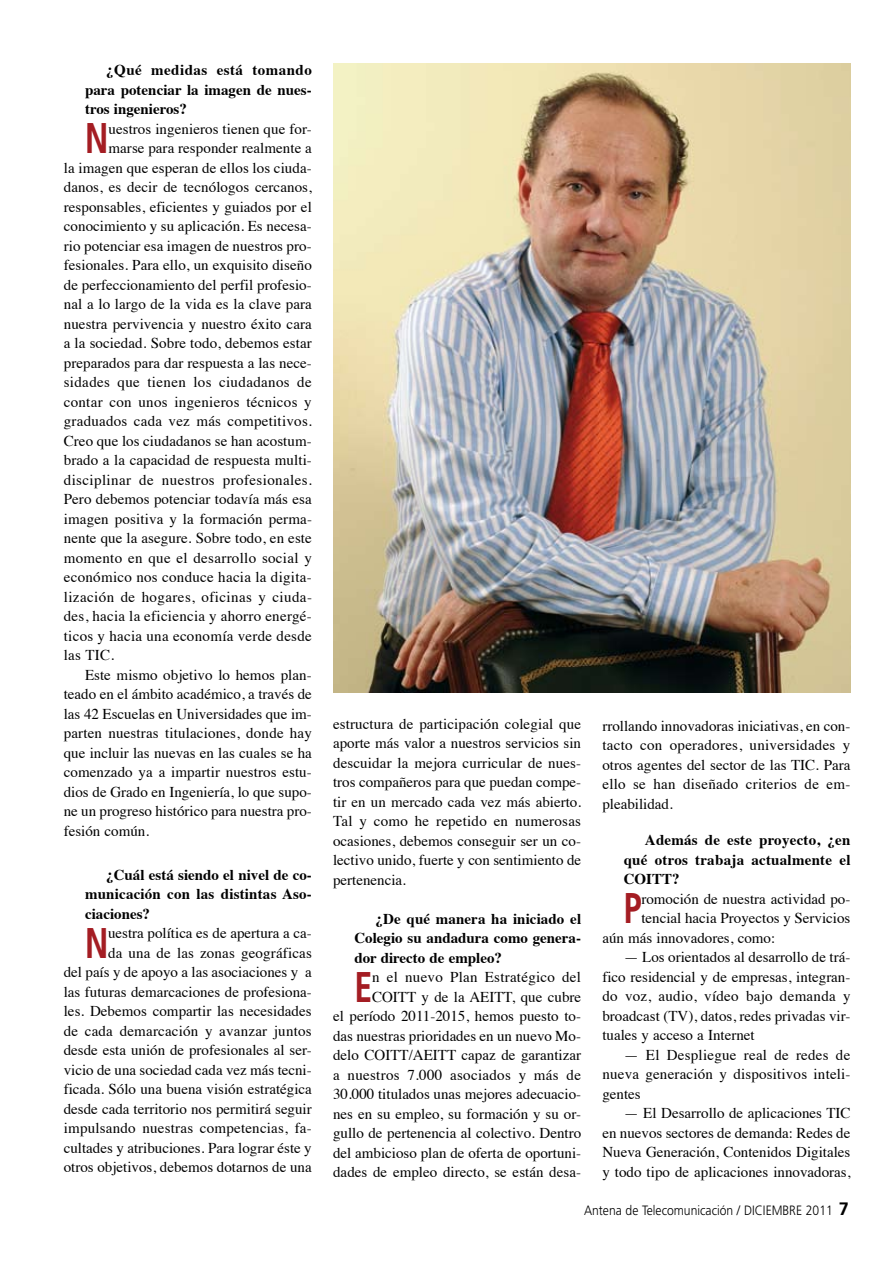
<style>
.page{position:relative;width:893px;height:1263px;background:#fff}
.page>*{position:absolute;margin:0;border:0;box-sizing:border-box;transform-origin:0 0}
.t1{font:700 42.9px "Frutiger";color:#a41d23;scale:.75 1}
.t2{font:15px/19.5px "Times";letter-spacing:.005em;color:#000;text-align:justify}
.t3{font:700 15px/19.5px "Times";color:#000;text-align:justify}
.t4{font:15px "Times";letter-spacing:.025em;color:#000}
.t5{font:15px "Times";letter-spacing:.03em;color:#000}
.t6{font:300 13.5px "Frutiger";color:#000;scale:.9 1}
.s1{font-weight:700;font-size:18px}
</style>
<div class="page">
<img style="left:333px;top:64px;width:517px;height:629px">
<p class="t3" style="left:85px;top:59px;width:228px;text-indent:21px">¿Qué medidas está tomando para potenciar la imagen de nues&shy;tros ingenieros?</p>
<h1 class="t1" style="left:85px;top:113px;width:33px">N</h1>
<p class="t2" style="left:108px;top:117px;width:205px">uestros ingenieros tienen que for-</p>
<p class="t2" style="left:108px;top:137px;width:205px">marse para responder realmente a</p>
<p class="t2" style="left:64px;top:156px;width:250px">la imagen que esperan de ellos los ciuda-</p>
<p class="t2" style="left:64px;top:176px;width:250px">danos, es decir de tecnólogos cercanos,</p>
<p class="t2" style="left:64px;top:195px;width:250px">responsables, eficientes y guiados por el</p>
<p class="t2" style="left:64px;top:215px;width:250px">conocimiento y su aplicación. Es necesa-</p>
<p class="t2" style="left:64px;top:234px;width:250px">rio potenciar esa imagen de nuestros pro-</p>
<p class="t2" style="left:64px;top:254px;width:250px">fesionales. Para ello, un exquisito diseño</p>
<p class="t2" style="left:64px;top:273px;width:250px">de perfeccionamiento del perfil profesio-</p>
<p class="t2" style="left:64px;top:293px;width:250px">nal a lo largo de la vida es la clave para</p>
<p class="t2" style="left:64px;top:312px;width:250px">nuestra pervivencia y nuestro éxito cara</p>
<p class="t2" style="left:64px;top:332px;width:250px">a la sociedad. Sobre todo, debemos estar</p>
<p class="t2" style="left:64px;top:351px;width:250px">preparados para dar respuesta a las nece-</p>
<p class="t4" style="left:64px;top:368px;width:249px">sidades que tienen los ciudadanos de</p>
<p class="t2" style="left:64px;top:390px;width:250px">contar con unos ingenieros técnicos y</p>
<p class="t2" style="left:64px;top:410px;width:250px">graduados cada vez más competitivos.</p>
<p class="t2" style="left:64px;top:429px;width:250px">Creo que los ciudadanos se han acostum-</p>
<p class="t2" style="left:64px;top:449px;width:250px">brado a la capacidad de respuesta multi-</p>
<p class="t4" style="left:64px;top:465px;width:250px">disciplinar de nuestros profesionales.</p>
<p class="t2" style="left:64px;top:488px;width:250px">Pero debemos potenciar todavía más esa</p>
<p class="t2" style="left:64px;top:507px;width:250px">imagen positiva y la formación perma-</p>
<p class="t2" style="left:64px;top:527px;width:250px">nente que la asegure. Sobre todo, en este</p>
<p class="t2" style="left:64px;top:546px;width:250px">momento en que el desarrollo social y</p>
<p class="t2" style="left:64px;top:566px;width:250px">económico nos conduce hacia la digita-</p>
<p class="t5" style="left:64px;top:582px;width:250px">lización de hogares, oficinas y ciuda-</p>
<p class="t2" style="left:64px;top:605px;width:250px">des, hacia la eficiencia y ahorro energé-</p>
<p class="t2" style="left:64px;top:624px;width:250px">ticos y hacia una economía verde desde</p>
<p class="t2" style="left:64px;top:644px;width:52px">las TIC.</p>
<p class="t2" style="left:85px;top:663px;width:228px">Este mismo objetivo lo hemos plan-</p>
<p class="t2" style="left:64px;top:683px;width:250px">teado en el ámbito académico, a través de</p>
<p class="t2" style="left:64px;top:702px;width:250px">las 42 Escuelas en Universidades que im-</p>
<p class="t2" style="left:64px;top:722px;width:250px">parten nuestras titulaciones, donde hay</p>
<p class="t2" style="left:64px;top:741px;width:250px">que incluir las nuevas en las cuales se ha</p>
<p class="t2" style="left:64px;top:761px;width:250px">comenzado ya a impartir nuestros estu-</p>
<p class="t2" style="left:64px;top:780px;width:250px">dios de Grado en Ingeniería, lo que supo-</p>
<p class="t2" style="left:64px;top:800px;width:250px">ne un progreso histórico para nuestra pro-</p>
<p class="t2" style="left:64px;top:819px;width:87px">fesión común.</p>
<p class="t3" style="left:85px;top:863px;width:228px;text-indent:21px">¿Cuál está siendo el nivel de co&shy;municación con las distintas Aso&shy;ciaciones?</p>
<h1 class="t1" style="left:85px;top:917px;width:33px">N</h1>
<p class="t2" style="left:64px;top:922px;width:250px;text-align:right">uestra política es de apertura a ca-<br>da una de las zonas geográficas<br>del país y de apoyo a las asociaciones y a las futuras demarcaciones de profesiona&shy;les. Debemos compartir las necesidades de cada demarcación y avanzar juntos desde esta unión de profesionales al ser&shy;vicio de una sociedad cada vez más tecni&shy;ficada. Sólo una buena visión estratégica desde cada territorio nos permitirá seguir impulsando nuestras competencias, fa&shy;cultades y atribuciones. Para lograr éste y otros objetivos, debemos dotarnos de una</p>
<p class="t2" style="left:333px;top:713px;width:250px">estructura de participación colegial que aporte más valor a nuestros servicios sin descuidar la mejora curricular de nues&shy;tros compañeros para que puedan compe&shy;tir en un mercado cada vez más abierto.<br>Tal y como he repetido en numerosas ocasiones, debemos conseguir ser un co&shy;lectivo unido, fuerte y con sentimiento de pertenencia.</p>
<p class="t3" style="left:354px;top:907px;width:228px;text-indent:21px">¿De qué manera ha iniciado el Colegio su andadura como genera&shy;dor directo de empleo?</p>
<h1 class="t1" style="left:354px;top:962px;width:25px">E</h1>
<p class="t2" style="left:333px;top:966px;width:250px;text-align:right">n el nuevo Plan Estratégico del COITT y de la AEITT, que cubre<br>el período 2011-2015, hemos puesto to&shy;das nuestras prioridades en un nuevo Mo&shy;delo COITT/AEITT capaz de garantizar a nuestros 7.000 asociados y más de 30.000 titulados unas mejores adecuacio&shy;nes en su empleo, su formación y su or&shy;gullo de pertenencia al colectivo. Dentro del ambicioso plan de oferta de oportuni&shy;dades de empleo directo, se están desa-</p>
<p class="t2" style="left:602px;top:715px;width:250px">rrollando innovadoras iniciativas, en con&shy;tacto con operadores, universidades y otros agentes del sector de las TIC. Para ello se han diseñado criterios de em&shy;pleabilidad.</p>
<p class="t3" style="left:624px;top:829px;width:228px;text-indent:21px">Además de este proyecto, ¿en qué otros trabaja actualmente el COITT?</p>
<h1 class="t1" style="left:624px;top:883px;width:25px">P</h1>
<p class="t2" style="left:641px;top:888px;width:211px">romoción de nuestra actividad po-</p>
<p class="t2" style="left:641px;top:907px;width:211px">tencial hacia Proyectos y Servicios</p>
<p class="t2" style="left:602px;top:927px;width:174px">aún más innovadores, como:</p>
<p class="t2" style="left:602px;top:946px;width:250px;text-indent:21px">— Los orientados al desarrollo de trá&shy;fico residencial y de empresas, integran&shy;do voz, audio, vídeo bajo demanda y broadcast (TV), datos, redes privadas vir&shy;tuales y acceso a Internet</p>
<p class="t2" style="left:602px;top:1044px;width:250px;text-indent:21px">— El Despliegue real de redes de nueva generación y dispositivos inteli&shy;gentes</p>
<p class="t2" style="left:602px;top:1102px;width:250px;text-indent:21px">— El Desarrollo de aplicaciones TIC en nuevos sectores de demanda: Redes de Nueva Generación, Contenidos Digitales y todo tipo de aplicaciones innovadoras,</p>
<p class="t6" style="left:584px;top:1202px;width:296px">Antena de Telecomunicación / DICIEMBRE 2011 <span class="s1">7</span></p>
</div>
